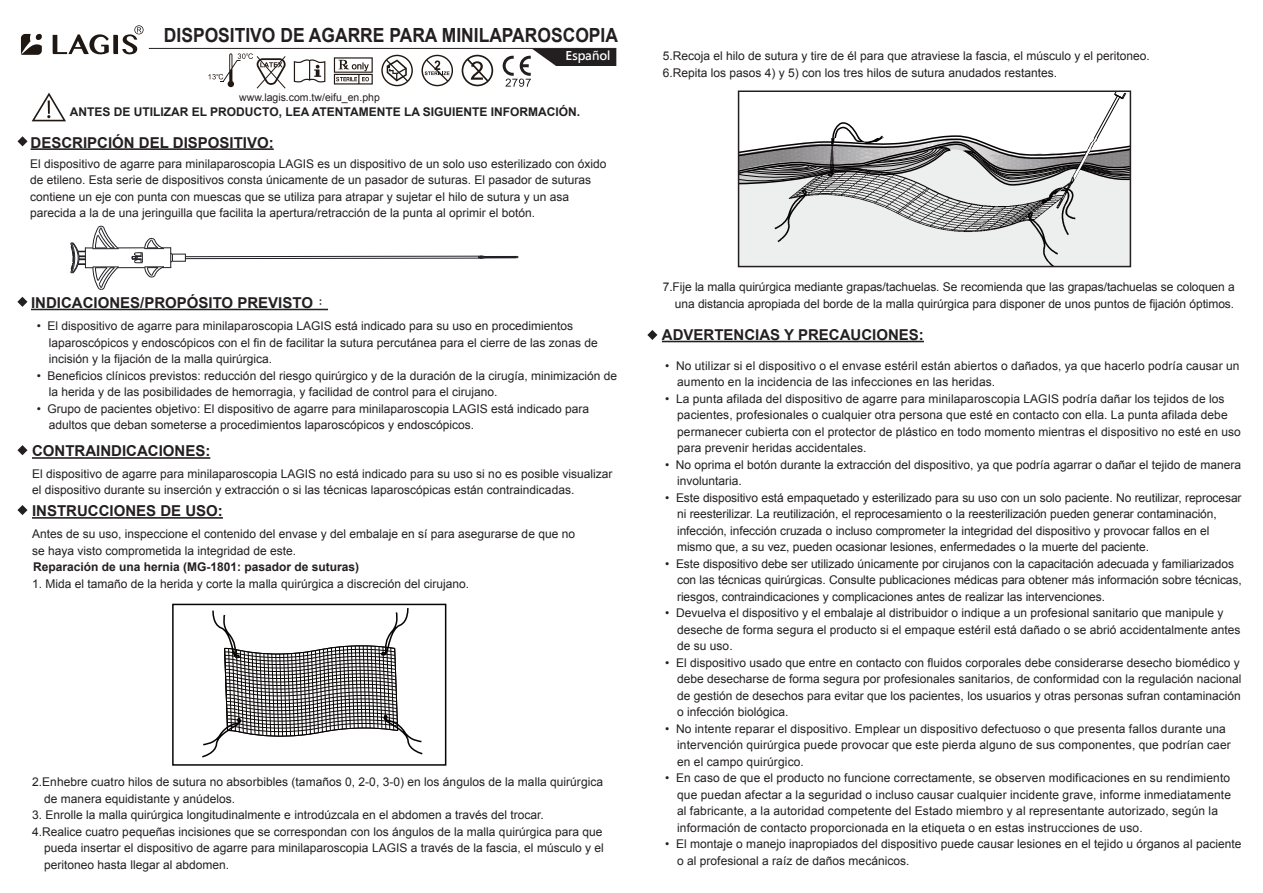
<style>
.page{position:relative;width:1263px;height:893px;background:#fff}
.page>*{position:absolute;margin:0;border:0;box-sizing:border-box;transform-origin:0 0}
.t1{font:700 19.5px "Arial";color:#231f20;scale:.9 1}
.t2{font:700 15px "Arial";color:#231f20}
.t3{font:12px/16.5px "Arial";color:#231f20}
.t4{font:700 12px "Arial";color:#231f20}
.t5{font:700 12px "Microsoft Jheng Hei";color:#fff}
.t6{font:10.5px "Arial";color:#231f20}
.s1{font-family:"Adobe Ming Std";font-weight:300}
</style>
<div class="page">
<hr style="left:149px;top:48px;width:467px;height:1px;background:#231f20">
<svg style="left:462px;top:55px;width:31px;height:31px"></svg>
<svg style="left:294px;top:59px;width:31px;height:24px"></svg>
<svg style="left:381px;top:55px;width:32px;height:31px"></svg>
<svg style="left:421px;top:55px;width:32px;height:31px"></svg>
<svg style="left:334px;top:57px;width:39px;height:28px"></svg>
<svg style="left:208px;top:53px;width:78px;height:36px"></svg>
<svg style="left:70px;top:225px;width:449px;height:65px"></svg>
<div style="left:172px;top:604px;width:274px;height:162px;border:2px solid #070404"></div>
<svg style="left:201px;top:606px;width:223px;height:152px"></svg>
<svg style="left:503px;top:48px;width:113px;height:39px"></svg>
<svg style="left:32px;top:93px;width:34px;height:28px"></svg>
<svg style="left:53px;top:25px;width:91px;height:30px"></svg>
<svg style="left:21px;top:34px;width:21px;height:21px"></svg>
<svg style="left:18px;top:136px;width:10px;height:10px"></svg>
<hr style="left:31px;top:148px;width:243px;height:2px;background:#231f20">
<svg style="left:17px;top:297px;width:10px;height:10px"></svg>
<hr style="left:31px;top:309px;width:282px;height:1px;background:#231f20">
<svg style="left:313px;top:309px;width:15px;height:1px"></svg>
<svg style="left:17px;top:445px;width:11px;height:10px"></svg>
<hr style="left:32px;top:457px;width:178px;height:2px;background:#231f20">
<svg style="left:17px;top:505px;width:11px;height:10px"></svg>
<hr style="left:32px;top:517px;width:191px;height:2px;background:#231f20">
<svg style="left:647px;top:330px;width:10px;height:10px"></svg>
<hr style="left:662px;top:341px;width:262px;height:1px;background:#231f20">
<svg style="left:741px;top:93px;width:387px;height:171px"></svg>
<div style="left:738px;top:90px;width:393px;height:177px;border:2px solid #231f20"></div>
<h1 class="t1" style="left:164px;top:22px;width:506px">DISPOSITIVO DE AGARRE PARA MINILAPAROSCOPIA</h1>
<p class="t6" style="left:239px;top:90px;width:142px">www.lagis.com.tw/eifu_en.php</p>
<p class="t5" style="left:565px;top:49px;width:47px">Español</p>
<p class="t4" style="left:70px;top:104px;width:512px">ANTES DE UTILIZAR EL PRODUCTO, LEA ATENTAMENTE LA SIGUIENTE INFORMACIÓN.</p>
<p class="t2" style="left:31px;top:132px;width:245px">DESCRIPCIÓN DEL DISPOSITIVO:</p>
<p class="t3" style="left:30px;top:155px;width:578px">El dispositivo de agarre para minilaparoscopia LAGIS es un dispositivo de un solo uso esterilizado con óxido de etileno. Esta serie de dispositivos consta únicamente de un pasador de suturas. El pasador de suturas contiene un eje con punta con muescas que se utiliza para atrapar y sujetar el hilo de sutura y un asa parecida a la de una jeringuilla que facilita la apertura/retracción de la punta al oprimir el botón.</p>
<p class="t2" style="left:31px;top:293px;width:298px">INDICACIONES/PROPÓSITO PREVISTO<span class="s1">：</span></p>
<p class="t3" style="left:49px;top:318px;width:550px;text-indent:-12px">• El dispositivo de agarre para minilaparoscopia LAGIS está indicado para su uso en procedimientos laparoscópicos y endoscópicos con el fin de facilitar la sutura percutánea para el cierre de las zonas de incisión y la fijación de la malla quirúrgica.</p>
<p class="t3" style="left:49px;top:367px;width:570px;text-indent:-12px">• Beneficios clínicos previstos: reducción del riesgo quirúrgico y de la duración de la cirugía, minimización de la herida y de las posibilidades de hemorragia, y facilidad de control para el cirujano.</p>
<p class="t3" style="left:49px;top:400px;width:542px;text-indent:-12px">• Grupo de pacientes objetivo: El dispositivo de agarre para minilaparoscopia LAGIS está indicado para adultos que deban someterse a procedimientos laparoscópicos y endoscópicos.</p>
<p class="t2" style="left:32px;top:441px;width:180px">CONTRAINDICACIONES:</p>
<p class="t3" style="left:32px;top:465px;width:582px">El dispositivo de agarre para minilaparoscopia LAGIS no está indicado para su uso si no es posible visualizar el dispositivo durante su inserción y extracción o si las técnicas laparoscópicas están contraindicadas.</p>
<p class="t2" style="left:32px;top:501px;width:192px">INSTRUCCIONES DE USO:</p>
<p class="t3" style="left:32px;top:526px;width:544px">Antes de su uso, inspeccione el contenido del envase y del embalaje en sí para asegurarse de que no se haya visto comprometida la integridad de este.</p>
<p class="t4" style="left:33px;top:559px;width:328px">Reparación de una hernia (MG-1801: pasador de suturas)</p>
<p class="t3" style="left:32px;top:576px;width:438px">1. Mida el tamaño de la herida y corte la malla quirúrgica a discreción del cirujano.</p>
<p class="t3" style="left:44px;top:774px;width:560px;text-indent:-12px">2.Enhebre cuatro hilos de sutura no absorbibles (tamaños 0, 2-0, 3-0) en los ángulos de la malla quirúrgica de manera equidistante y anúdelos.</p>
<p class="t3" style="left:32px;top:807px;width:513px">3. Enrolle la malla quirúrgica longitudinalmente e introdúzcala en el abdomen a través del trocar.</p>
<p class="t3" style="left:32px;top:823px;width:572px">4.Realice cuatro pequeñas incisiones que se correspondan con los ángulos de la malla quirúrgica para que</p>
<p class="t3" style="left:44px;top:840px;width:561px">pueda insertar el dispositivo de agarre para minilaparoscopia LAGIS a través de la fascia, el músculo y el</p>
<p class="t3" style="left:44px;top:856px;width:186px">peritoneo hasta llegar al abdomen.</p>
<p class="t3" style="left:663px;top:48px;width:488px">5.Recoja el hilo de sutura y tire de él para que atraviese la fascia, el músculo y el peritoneo.<br>6.Repita los pasos 4) y 5) con los tres hilos de sutura anudados restantes.</p>
<p class="t3" style="left:663px;top:279px;width:573px;text-align:right">7.Fije la malla quirúrgica mediante grapas/tachuelas. Se recomienda que las grapas/tachuelas se coloquen a una distancia apropiada del borde de la malla quirúrgica para disponer de unos puntos de fijación óptimos.</p>
<p class="t2" style="left:662px;top:325px;width:263px">ADVERTENCIAS Y PRECAUCIONES:</p>
<p class="t3" style="left:677px;top:357px;width:564px;text-indent:-12px">• No utilizar si el dispositivo o el envase estéril están abiertos o dañados, ya que hacerlo podría causar un aumento en la incidencia de las infecciones en las heridas.</p>
<p class="t3" style="left:677px;top:390px;width:565px;text-indent:-12px">• La punta afilada del dispositivo de agarre para minilaparoscopia LAGIS podría dañar los tejidos de los pacientes, profesionales o cualquier otra persona que esté en contacto con ella. La punta afilada debe permanecer cubierta con el protector de plástico en todo momento mientras el dispositivo no esté en uso para prevenir heridas accidentales.</p>
<p class="t3" style="left:677px;top:456px;width:565px;text-indent:-12px">• No oprima el botón durante la extracción del dispositivo, ya que podría agarrar o dañar el tejido de manera involuntaria.</p>
<p class="t3" style="left:677px;top:489px;width:566px;text-indent:-12px">• Este dispositivo está empaquetado y esterilizado para su uso con un solo paciente. No reutilizar, reprocesar ni reesterilizar. La reutilización, el reprocesamiento o la reesterilización pueden generar contaminación, infección, infección cruzada o incluso comprometer la integridad del dispositivo y provocar fallos en el mismo que, a su vez, pueden ocasionar lesiones, enfermedades o la muerte del paciente.</p>
<p class="t3" style="left:677px;top:555px;width:566px;text-indent:-12px">• Este dispositivo debe ser utilizado únicamente por cirujanos con la capacitación adecuada y familiarizados con las técnicas quirúrgicas. Consulte publicaciones médicas para obtener más información sobre técnicas, riesgos, contraindicaciones y complicaciones antes de realizar las intervenciones.</p>
<p class="t3" style="left:677px;top:605px;width:565px;text-indent:-12px">• Devuelva el dispositivo y el embalaje al distribuidor o indique a un profesional sanitario que manipule y deseche de forma segura el producto si el empaque estéril está dañado o se abrió accidentalmente antes de su uso.</p>
<p class="t3" style="left:677px;top:654px;width:566px;text-indent:-12px">• El dispositivo usado que entre en contacto con fluidos corporales debe considerarse desecho biomédico y debe desecharse de forma segura por profesionales sanitarios, de conformidad con la regulación nacional de gestión de desechos para evitar que los pacientes, los usuarios y otras personas sufran contaminación o infección biológica.</p>
<p class="t3" style="left:677px;top:720px;width:555px;text-indent:-12px">• No intente reparar el dispositivo. Emplear un dispositivo defectuoso o que presenta fallos durante una intervención quirúrgica puede provocar que este pierda alguno de sus componentes, que podrían caer en el campo quirúrgico.</p>
<p class="t3" style="left:677px;top:770px;width:555px;text-indent:-12px">• En caso de que el producto no funcione correctamente, se observen modificaciones en su rendimiento que puedan afectar a la seguridad o incluso causar cualquier incidente grave, informe inmediatamente al fabricante, a la autoridad competente del Estado miembro y al representante autorizado, según la información de contacto proporcionada en la etiqueta o en estas instrucciones de uso.</p>
<p class="t3" style="left:677px;top:836px;width:566px;text-indent:-12px">• El montaje o manejo inapropiados del dispositivo puede causar lesiones en el tejido u órganos al paciente o al profesional a raíz de daños mecánicos.</p>
</div>
